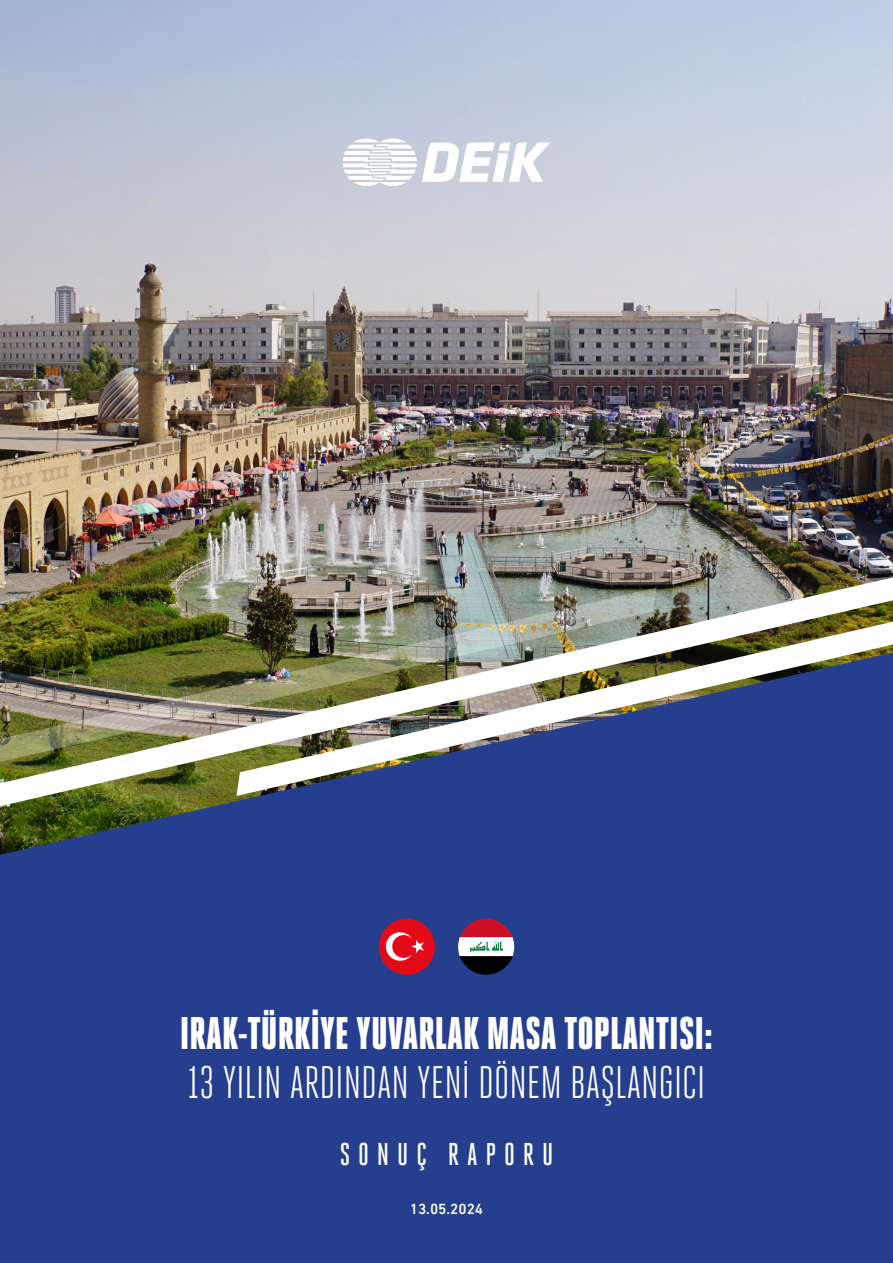
<style>
.page{position:relative;width:893px;height:1263px;background:#fff}
.page>*{position:absolute;margin:0;border:0;box-sizing:border-box;transform-origin:0 0}
.t1{font:900 45.75px "Heroic Condensed";color:#fff}
.t2{font:45.6px "Heroic Condensed";color:#fff}
.t3{font:500 31.5px "Heroic Condensed";letter-spacing:.25em;color:#fff}
.t4{font:500 15px "DIN Next CYR";color:#fff}
</style>
<div class="page">
<img style="left:0;top:0;width:893px;height:577px">
<div style="left:0;top:806px;width:893px;height:457px;background:#253f8e"></div>
<img style="left:0;top:577px;width:893px;height:229px">
<svg style="left:236px;top:622px;width:657px;height:174px;fill:#253f8e"></svg>
<img style="left:0;top:588px;width:656px;height:180px">
<img style="left:379px;top:919px;width:56px;height:56px;border-radius:28px">
<img style="left:458px;top:919px;width:56px;height:56px;border-radius:28px">
<svg style="left:343px;top:138px;width:207px;height:48px"></svg>
<p class="t1" style="left:180px;top:1008px;width:535px">IRAK-TÜRKİYE YUVARLAK MASA TOPLANTISI:</p>
<p class="t2" style="left:188px;top:1057px;width:519px">13 YILIN ARDINDAN YENİ DÖNEM BAŞLANGICI</p>
<p class="t3" style="left:340px;top:1137px;width:215px">SONUÇ RAPORU</p>
<p class="t4" style="left:410px;top:1200px;width:75px">13.05.2024</p>
</div>
